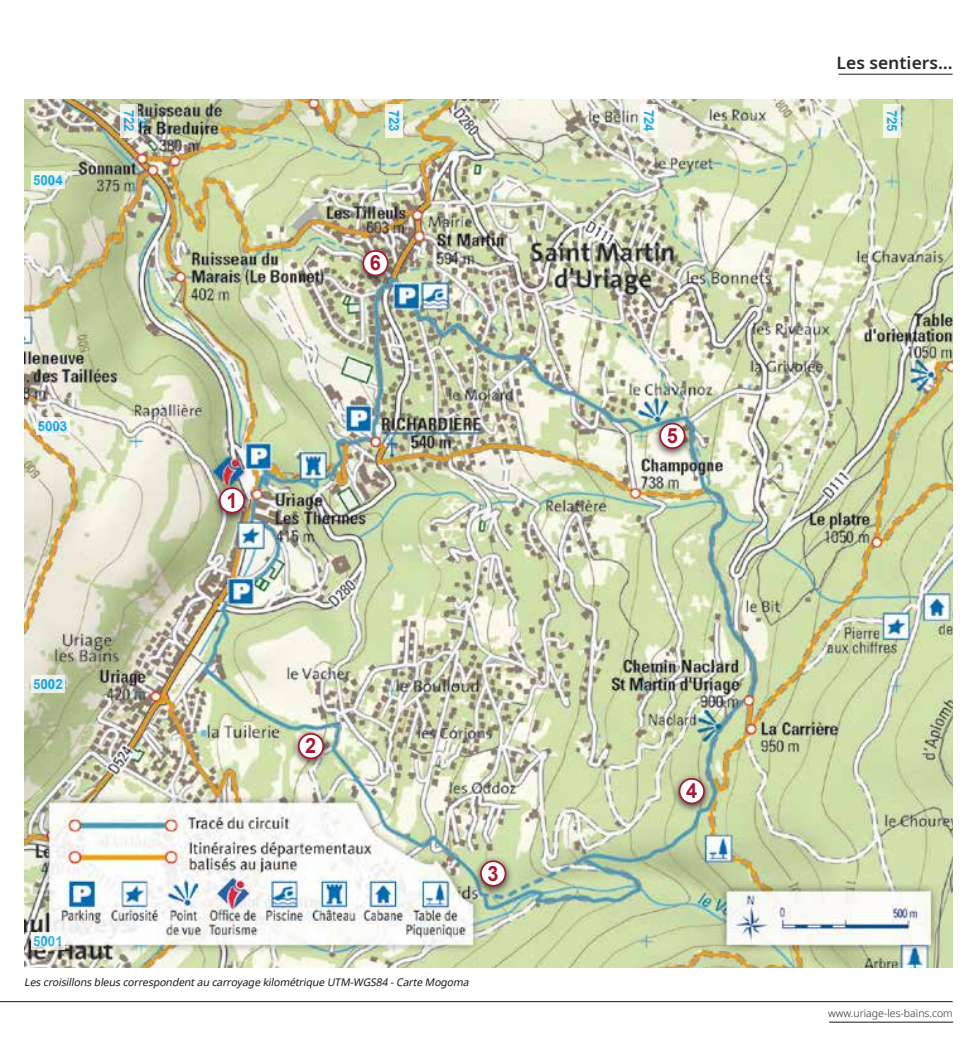
<style>
.page{position:relative;width:978px;height:1042px;background:#fff}
.page>*{position:absolute;margin:0;border:0;box-sizing:border-box;transform-origin:0 0}
.t1{font:700 21px "Arial";color:#a41b35;scale:.95 1}
.t2{font:600 17.5px "Noto Sans";color:#2a2c2a}
.t3{font:700 14px "Arial";color:#009ee0;scale:.95 1}
.t4{font:italic 10.5px "Noto Sans";color:#1a171c}
.t5{font:300 10.5px "Noto Sans";color:#2a2c2a}
</style>
<div class="page">
<hr style="left:0;top:1001px;width:952px;height:1px;background:#1a171c">
<hr style="left:828px;top:1022px;width:124px;height:1px;background:#1a171c">
<img style="left:24px;top:99px;width:928px;height:868px">
<div style="left:473px;top:855px;width:40px;height:41px;background:#1a171c;opacity:.75"></div>
<div style="left:481px;top:861px;width:24px;height:25px;background:#fff;border-radius:50%"></div>
<div style="left:480px;top:860px;width:26px;height:26px;border:2px solid #a41b35;border-radius:50%"></div>
<div style="left:290px;top:728px;width:41px;height:41px;background:#1a171c;opacity:.75"></div>
<div style="left:299px;top:734px;width:24px;height:24px;background:#fff;border-radius:50%"></div>
<div style="left:298px;top:733px;width:26px;height:26px;border:2px solid #a41b35;border-radius:50%"></div>
<div style="left:212px;top:482px;width:41px;height:41px;background:#1a171c;opacity:.75"></div>
<div style="left:220px;top:488px;width:24px;height:25px;background:#fff;border-radius:50%"></div>
<div style="left:219px;top:487px;width:26px;height:26px;border:2px solid #a41b35;border-radius:50%"></div>
<div style="left:671px;top:773px;width:41px;height:41px;background:#1a171c;opacity:.75"></div>
<div style="left:679px;top:779px;width:24px;height:24px;background:#fff;border-radius:50%"></div>
<div style="left:678px;top:778px;width:26px;height:26px;border:2px solid #a41b35;border-radius:50%"></div>
<div style="left:652px;top:418px;width:41px;height:41px;background:#1a171c;opacity:.75"></div>
<div style="left:660px;top:424px;width:24px;height:24px;background:#fff;border-radius:50%"></div>
<div style="left:659px;top:423px;width:26px;height:26px;border:2px solid #a41b35;border-radius:50%"></div>
<div style="left:355px;top:245px;width:41px;height:41px;background:#1a171c;opacity:.75"></div>
<div style="left:363px;top:251px;width:24px;height:24px;background:#fff;border-radius:50%"></div>
<div style="left:362px;top:250px;width:26px;height:26px;border:2px solid #a41b35;border-radius:50%"></div>
<svg style="left:31px;top:675px;width:33px;height:17px"></svg>
<svg style="left:31px;top:932px;width:33px;height:17px"></svg>
<svg style="left:36px;top:417px;width:33px;height:18px"></svg>
<svg style="left:31px;top:172px;width:33px;height:17px"></svg>
<svg style="left:640px;top:104px;width:17px;height:33px"></svg>
<svg style="left:385px;top:104px;width:18px;height:33px"></svg>
<svg style="left:121px;top:104px;width:17px;height:33px"></svg>
<svg style="left:883px;top:104px;width:17px;height:33px"></svg>
<hr style="left:838px;top:74px;width:114px;height:1px;background:#1a171c">
<h2 class="t2" style="left:836px;top:51px;width:117px">Les sentiers…</h2>
<h3 class="t3" style="left:33px;top:171px;width:33px">5004</h3>
<h3 class="t3" style="left:138px;top:110px;width:25px;rotate:90deg">722</h3>
<h3 class="t3" style="left:403px;top:110px;width:25px;rotate:90deg">723</h3>
<h3 class="t3" style="left:658px;top:110px;width:25px;rotate:90deg">724</h3>
<h3 class="t3" style="left:901px;top:110px;width:25px;rotate:90deg">725</h3>
<h1 class="t1" style="left:370px;top:249px;width:13px">6</h1>
<h3 class="t3" style="left:38px;top:417px;width:33px">5003</h3>
<h1 class="t1" style="left:226px;top:486px;width:13px">1</h1>
<h1 class="t1" style="left:666px;top:422px;width:13px">5</h1>
<h3 class="t3" style="left:33px;top:674px;width:33px">5002</h3>
<h3 class="t3" style="left:33px;top:931px;width:33px">5001</h3>
<h1 class="t1" style="left:305px;top:732px;width:13px">2</h1>
<h1 class="t1" style="left:487px;top:859px;width:13px">3</h1>
<h1 class="t1" style="left:686px;top:777px;width:13px">4</h1>
<p class="t4" style="left:24px;top:974px;width:448px">Les croisillons bleus correspondentau carroyage kilométrique UTM-WGS84 -Carte Mogoma</p>
<p class="t5" style="left:828px;top:1005px;width:126px">www.uriage-les-bains.com</p>
</div>
